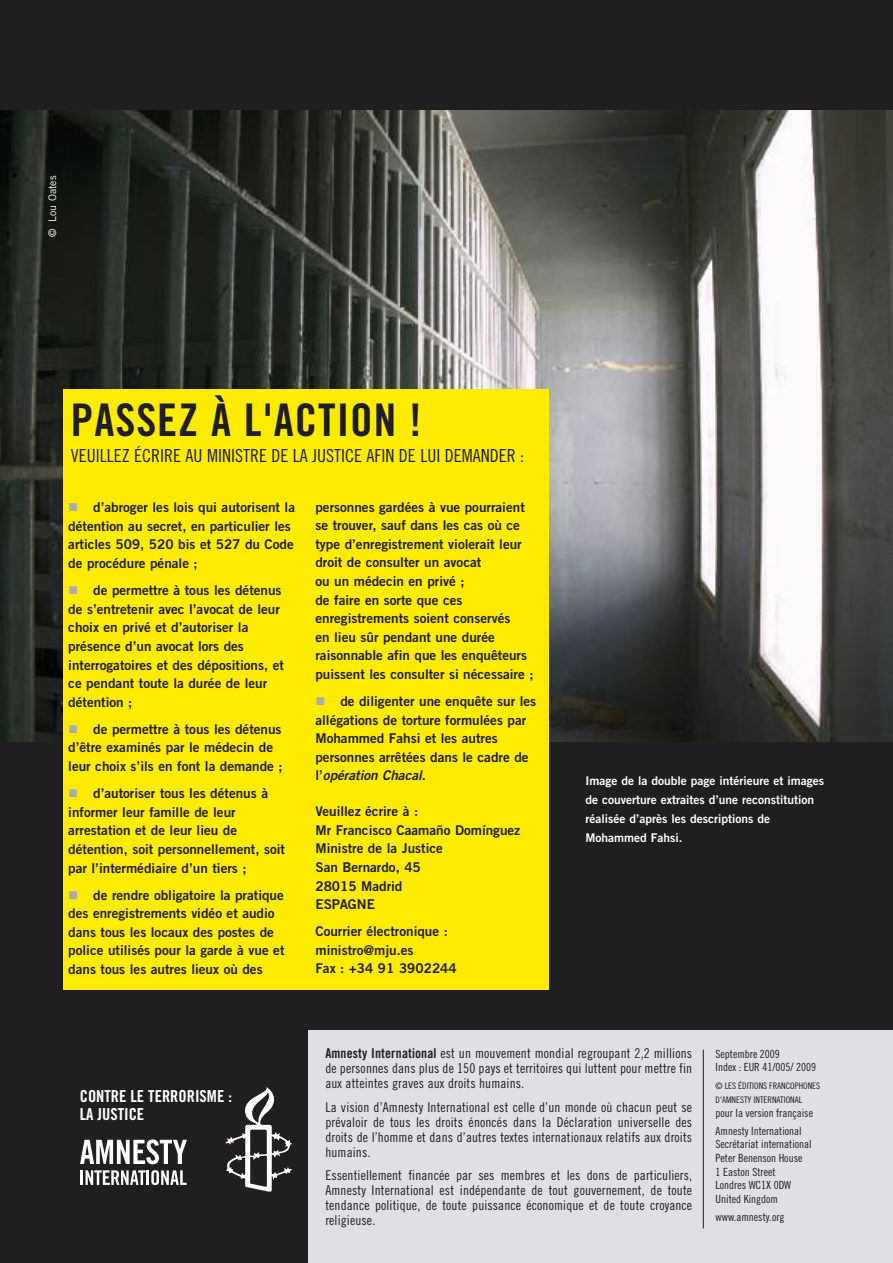
<style>
.page{position:relative;width:893px;height:1263px;background:#fff}
.page>*{position:absolute;margin:0;border:0;box-sizing:border-box;transform-origin:0 0}
.t1{font:45px "Amnesty Trade Gothic Bd Cn 20 OTF";letter-spacing:.02em;color:#201e21}
.t2{font:18px "Amnesty Trade Gothic Cn 18";color:#201e21}
.t3{font:16.5px/18px "Amnesty Trade Gothic Bd Cn 20 OTF";color:#fff}
.t4{font:13.5px/18.6px "Amnesty Trade Gothic Bd 2";color:#201e21}
.t5{font:13.5px/15px "Amnesty Trade Gothic Cn 18";letter-spacing:.01em;color:#201e21;text-align:justify}
.t6{font:13.5px "Amnesty Trade Gothic Bd 2 Obl";color:#201e21}
.t7{font:12px/18.8px "Amnesty Trade Gothic Bd 2";color:#fff}
.t8{font:11.25px/13.6px "Amnesty Trade Gothic Cn 18";color:#201e21}
.t9{font:10.5px "Amnesty Trade Gothic";color:#fff}
.t10{font:9px/13.6px "Amnesty Trade Gothic Cn 18";color:#201e21}
.s1{font-family:"Amnesty Trade Gothic Bd 2"}
.s2{font-family:"Amnesty Trade Gothic Bd Cn 20"}
</style>
<div class="page">
<div style="left:0;top:0;width:893px;height:1042px;background:#201e21"></div>
<img style="left:0;top:110px;width:893px;height:631px">
<div style="left:226px;top:1030px;width:667px;height:233px;background:#dee0e3"></div>
<div style="left:0;top:1020px;width:308px;height:243px;background:#201e21"></div>
<svg style="left:81px;top:1170px;width:106px;height:15px"></svg>
<svg style="left:80px;top:1139px;width:107px;height:25px"></svg>
<svg style="left:225px;top:1087px;width:67px;height:105px"></svg>
<div style="left:64px;top:389px;width:485px;height:600px;background:#ffec00"></div>
<hr style="left:703px;top:1050px;width:1px;height:178px;background:#201e21">
<p class="t9" style="left:46px;top:237px;width:63px;rotate:-90deg">© Lou Oates</p>
<h1 class="t1" style="left:71px;top:393px;width:352px">PASSEZ À L'ACTION !</h1>
<h2 class="t2" style="left:71px;top:445px;width:455px">VEUILLEZ ÉCRIRE AU MINISTRE DE LA JUSTICE AFIN DE LUI DEMANDER :</h2>
<p class="t4" style="left:68px;top:498px;width:228px;text-indent:25px">d’abroger les lois qui autorisent la détention au secret, en particulier les articles 509, 520 bis et 527 du Code de procédure pénale ;</p>
<p class="t4" style="left:68px;top:581px;width:217px;text-indent:25px">de permettre à tous les détenus de s’entretenir avec l’avocat de leur choix en privé et d’autoriser la présence d’un avocat lors des interrogatoires et des dépositions, et ce pendant toute la durée de leur détention ;</p>
<p class="t4" style="left:68px;top:719px;width:216px;text-indent:25px">de permettre à tous les détenus d’être examinés par le médecin de leur choix s’ils en font la demande ;</p>
<p class="t4" style="left:68px;top:784px;width:218px;text-indent:25px">d’autoriser tous les détenus à informer leur famille de leur arrestation et de leur lieu de détention, soit personnellement, soit par l’intermédiaire d’un tiers ;</p>
<p class="t4" style="left:68px;top:885px;width:218px;text-indent:25px">de rendre obligatoire la pratique des enregistrements vidéo et audio dans tous les locaux des postes de police utilisés pour la garde à vue et dans tous les autres lieux où des</p>
<p class="t4" style="left:315px;top:497px;width:220px">personnes gardées à vue pourraient se trouver, sauf dans les cas où ce type d’enregistrement violerait leur droit de consulter un avocat<br>ou un médecin en privé ;<br>de faire en sorte que ces enregistrements soient conservés<br>en lieu sûr pendant une durée raisonnable afin que les enquêteurs puissent les consulter si nécessaire ;</p>
<p class="t4" style="left:315px;top:692px;width:222px;text-indent:25px">de diligenter une enquête sur les allégations de torture formulées par Mohammed Fahsi et les autres personnes arrêtées dans le cadre de</p>
<p class="t6" style="left:315px;top:767px;width:112px"><span class="s1">l’</span>opération Chacal<span class="s1">.</span></p>
<p class="t4" style="left:315px;top:802px;width:206px">Veuillez écrire à :<br>Mr Francisco Caamaño Domínguez<br>Ministre de la Justice<br>San Bernardo, 45<br>28015 Madrid<br>ESPAGNE</p>
<p class="t4" style="left:315px;top:922px;width:143px">Courrier électronique : ministro@mju.es<br>Fax : +34 91 3902244</p>
<p class="t7" style="left:585px;top:771px;width:240px">Image de la double page intérieure et images de couverture extraites d’une reconstitution réalisée d’après les descriptions de Mohammed Fahsi.</p>
<p class="t3" style="left:80px;top:1087px;width:154px">CONTRE LE TERRORISME :<br>LA JUSTICE</p>
<p class="t5" style="left:325px;top:1046px;width:368px"><span class="s2">Amnesty International</span> est un mouvement mondial regroupant 2,2 millions de personnes dans plus de 150 pays et territoires qui luttent pour mettre fin aux atteintes graves aux droits humains.</p>
<p class="t5" style="left:325px;top:1099px;width:368px">La vision d’Amnesty International est celle d’un monde où chacun peut se prévaloir de tous les droits énoncés dans la Déclaration universelle des droits de l’homme et dans d’autres textes internationaux relatifs aux droits humains.</p>
<p class="t5" style="left:325px;top:1168px;width:368px">Essentiellement financée par ses membres et les dons de particuliers, Amnesty International est indépendante de tout gouvernement, de toute tendance politique, de toute puissance économique et de toute croyance religieuse.</p>
<p class="t8" style="left:716px;top:1047px;width:102px">Septembre 2009<br>Index : EUR 41/005/ 2009</p>
<p class="t10" style="left:716px;top:1079px;width:106px">© LES ÉDITIONS FRANCOPHONES<br>D'AMNESTY INTERNATIONAL</p>
<p class="t8" style="left:716px;top:1103px;width:99px;line-height:17.9px">pour la version française<br>Amnesty International</p>
<p class="t8" style="left:716px;top:1137px;width:98px">Secrétariat international<br>Peter Benenson House<br>1 Easton Street<br>Londres WC1X 0DW<br>United Kingdom</p>
<p class="t8" style="left:716px;top:1210px;width:70px">www.amnesty.org</p>
</div>
